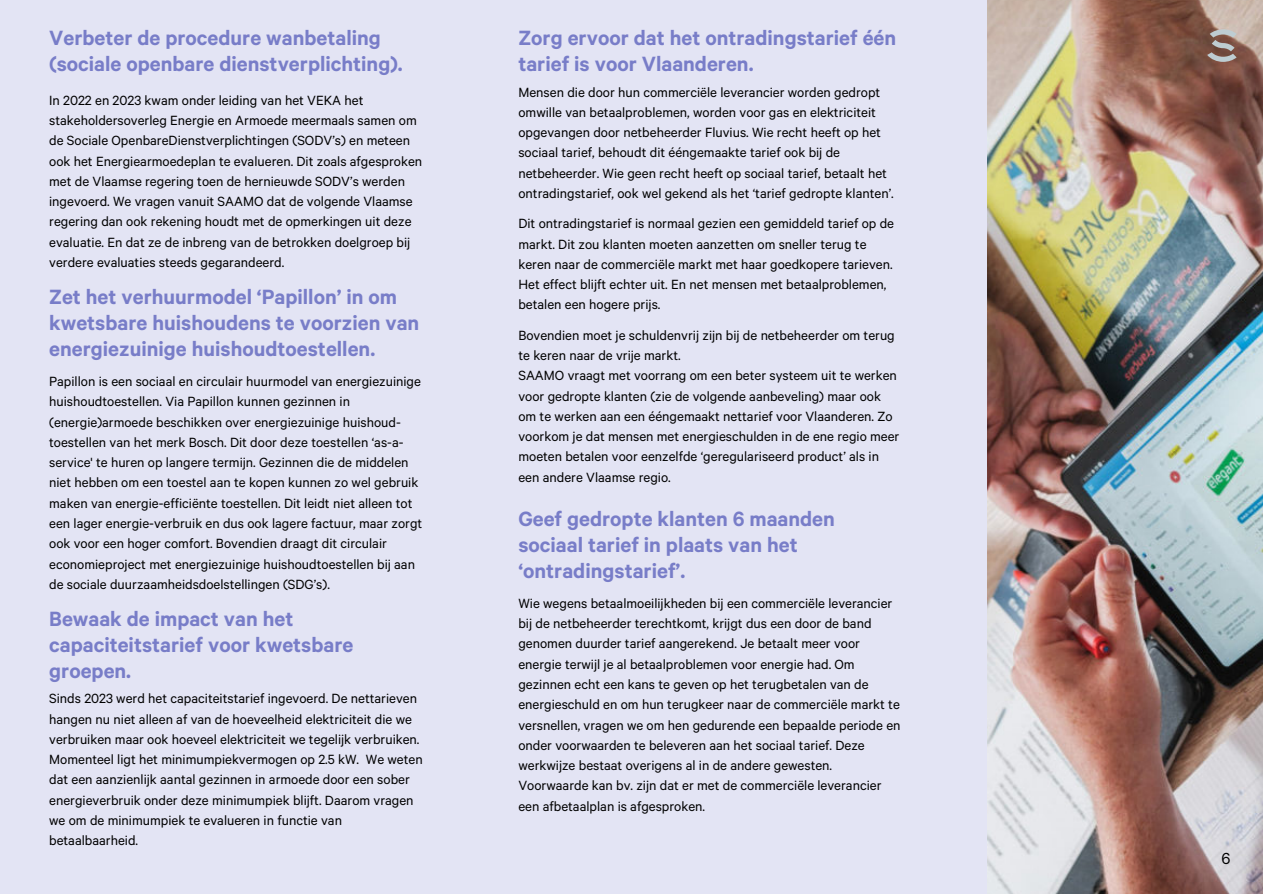
<style>
.page{position:relative;width:1263px;height:894px;background:#fff}
.page>*{position:absolute;margin:0;border:0;box-sizing:border-box;transform-origin:0 0}
.t1{font:600 23.25px/25.8px "Calibre";color:#787dc8}
.t2{font:18px "Calibre";color:#000}
.t3{font:15px/20.2px "Calibre";color:#000}
</style>
<div class="page">
<div style="left:0;top:0;width:1263px;height:893px;background:#e3e4f4"></div>
<img style="left:988px;top:0;width:275px;height:893px">
<svg style="left:1207px;top:29px;width:30px;height:33px"></svg>
<p class="t1" style="left:49px;top:29px;width:355px">Verbeter de procedure wanbetaling (sociale openbare dienstverplichting).</p>
<h1 class="t3" style="left:49px;top:92px;width:374px">In 2022 en 2023 kwam onder leiding van het VEKA het stakeholdersoverleg Energie en Armoede meermaals samen om de Sociale OpenbareDienstverplichtingen (SODV’s) en meteen ook het Energiearmoedeplan te evalueren. Dit zoals afgesproken met de Vlaamse regering toen de hernieuwde SODV’s werden ingevoerd. We vragen vanuit SAAMO dat de volgende Vlaamse regering dan ook rekening houdt met de opmerkingen uit deze evaluatie. En dat ze de inbreng van de betrokken doelgroep bij verdere evaluaties steeds gegarandeerd.</h1>
<p class="t1" style="left:49px;top:288px;width:372px">Zet het verhuurmodel ‘Papillon’ in om kwetsbare huishoudens te voorzien van energiezuinige huishoudtoestellen.</p>
<h1 class="t3" style="left:49px;top:373px;width:375px">Papillon is een sociaal en circulair huurmodel van energiezuinige huishoudtoestellen. Via Papillon kunnen gezinnen in (energie)armoede beschikken over energiezuinige huishoud&shy;toestellen van het merk Bosch. Dit door deze toestellen ‘as-a&shy;service' te huren op langere termijn. Gezinnen die de middelen niet hebben om een toestel aan te kopen kunnen zo wel gebruik maken van energie-efficiënte toestellen. Dit leidt niet alleen tot een lager energie-verbruik en dus ook lagere factuur, maar zorgt ook voor een hoger comfort. Bovendien draagt dit circulair economieproject met energiezuinige huishoudtoestellen bij aan de sociale duurzaamheidsdoelstellingen (SDG’s).</h1>
<p class="t1" style="left:49px;top:609px;width:306px">Bewaak de impact van het capaciteitstarief voor kwetsbare groepen.</p>
<h1 class="t3" style="left:49px;top:690px;width:375px">Sinds 2023 werd het capaciteitstarief ingevoerd. De nettarieven hangen nu niet alleen af van de hoeveelheid elektriciteit die we verbruiken maar ook hoeveel elektriciteit we tegelijk verbruiken.<br>Momenteel ligt het minimumpiekvermogen op 2.5 kW. We weten dat een aanzienlijk aantal gezinnen in armoede door een sober energieverbruik onder deze minimumpiek blijft. Daarom vragen we om de minimumpiek te evalueren in functie van betaalbaarheid.</h1>
<p class="t1" style="left:518px;top:29px;width:379px">Zorg ervoor dat het ontradingstarief één tarief is voor Vlaanderen.</p>
<h1 class="t3" style="left:518px;top:84px;width:377px">Mensen die door hun commerciële leverancier worden gedropt omwille van betaalproblemen, worden voor gas en elektriciteit opgevangen door netbeheerder Fluvius. Wie recht heeft op het sociaal tarief, behoudt dit ééngemaakte tarief ook bij de netbeheerder. Wie geen recht heeft op sociaal tarief, betaalt het ontradingstarief, ook wel gekend als het ‘tarief gedropte klanten’.</h1>
<p class="t3" style="left:518px;top:216px;width:377px">Dit ontradingstarief is normaal gezien een gemiddeld tarief op de markt. Dit zou klanten moeten aanzetten om sneller terug te keren naar de commerciële markt met haar goedkopere tarieven.<br>Het effect blijft echter uit. En net mensen met betaalproblemen, betalen een hogere prijs.</p>
<p class="t3" style="left:518px;top:327px;width:378px">Bovendien moet je schuldenvrij zijn bij de netbeheerder om terug te keren naar de vrije markt.</p>
<p class="t3" style="left:518px;top:368px;width:383px">SAAMO vraagt met voorrang om een beter systeem uit te werken voor gedropte klanten (zie de volgende aanbeveling) maar ook om te werken aan een ééngemaakt nettarief voor Vlaanderen. Zo voorkom je dat mensen met energieschulden in de ene regio meer moeten betalen voor eenzelfde ‘geregulariseerd product’ als in een andere Vlaamse regio.</p>
<p class="t1" style="left:518px;top:509px;width:318px">Geef gedropte klanten 6 maanden sociaal tarief in plaats van het ‘ontradingstarief’.</p>
<h1 class="t3" style="left:518px;top:595px;width:384px">Wie wegens betaalmoeilijkheden bij een commerciële leverancier bij de netbeheerder terechtkomt, krijgt dus een door de band genomen duurder tarief aangerekend. Je betaalt meer voor energie terwijl je al betaalproblemen voor energie had. Om gezinnen echt een kans te geven op het terugbetalen van de energieschuld en om hun terugkeer naar de commerciële markt te versnellen, vragen we om hen gedurende een bepaalde periode en onder voorwaarden te beleveren aan het sociaal tarief. Deze werkwijze bestaat overigens al in de andere gewesten.<br>Voorwaarde kan bv. zijn dat er met de commerciële leverancier een afbetaalplan is afgesproken.</h1>
<p class="t2" style="left:1222px;top:852px;width:10px">6</p>
</div>
